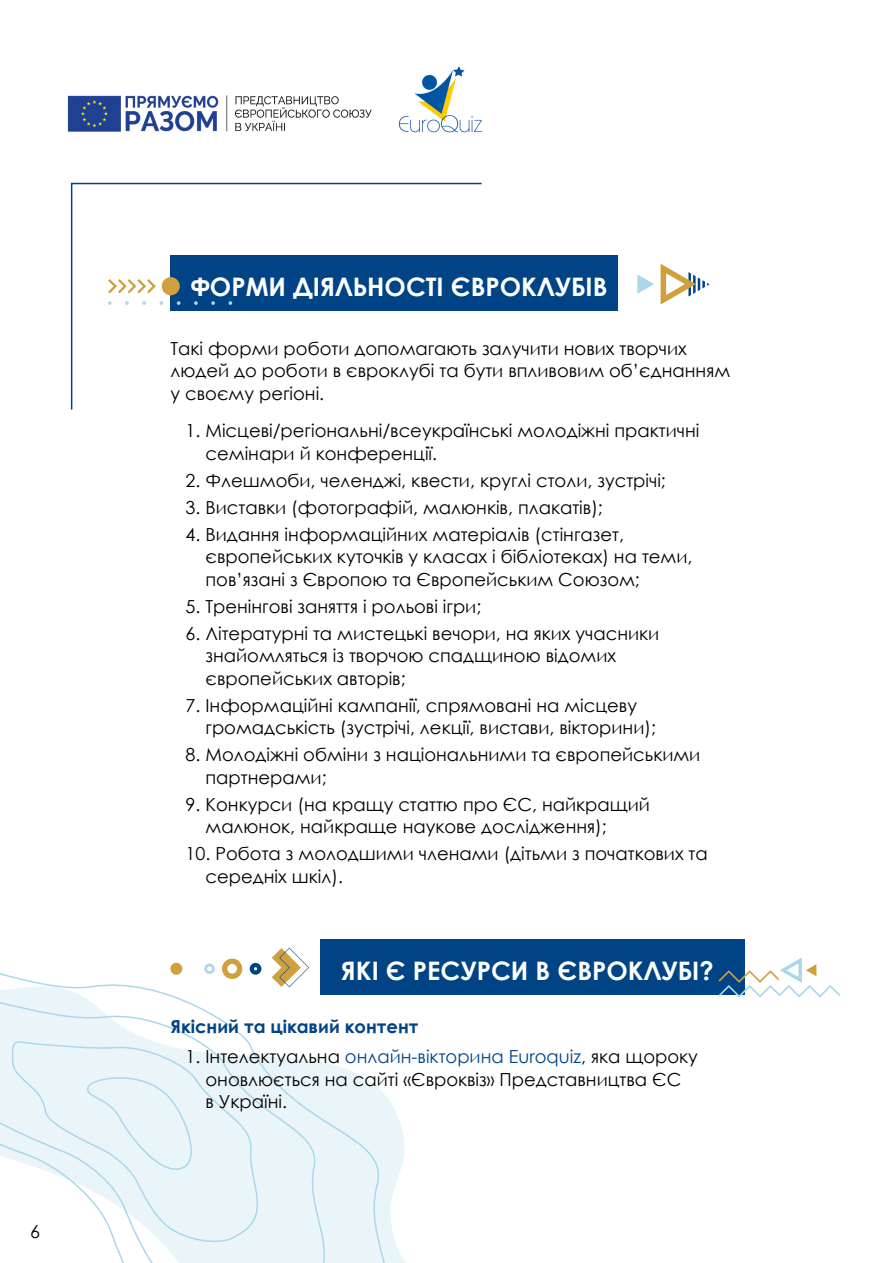
<style>
.page{position:relative;width:893px;height:1263px;background:#fff}
.page>*{position:absolute;margin:0;border:0;box-sizing:border-box;transform-origin:0 0}
.t1{font:700 25.5px "Century Gothic";color:#fff}
.t2{font:18px/22.5px "Century Gothic";color:#000}
.t3{font:700 18px "Century Gothic";color:#004486}
.s1{color:#004486}
</style>
<div class="page">
<svg style="left:0;top:939px;width:446px;height:324px"></svg>
<svg style="left:0;top:974px;width:363px;height:289px"></svg>
<svg style="left:11px;top:1035px;width:268px;height:209px"></svg>
<div style="left:84px;top:1066px;width:122px;height:107px;background:#eaf5f9"></div>
<svg style="left:337px;top:1029px;width:4px;height:4px"></svg>
<div style="left:170px;top:256px;width:447px;height:55px;background:#004486"></div>
<svg style="left:637px;top:274px;width:17px;height:20px"></svg>
<svg style="left:661px;top:264px;width:49px;height:41px"></svg>
<img style="left:398px;top:66px;width:85px;height:67px">
<img style="left:67px;top:95px;width:305px;height:37px">
<svg style="left:70px;top:182px;width:413px;height:228px"></svg>
<div style="left:320px;top:940px;width:424px;height:55px;background:#004486"></div>
<div style="left:170px;top:963px;width:12px;height:12px;background:#d0a03d;border-radius:50%"></div>
<svg style="left:222px;top:958px;width:20px;height:21px"></svg>
<svg style="left:250px;top:963px;width:11px;height:12px"></svg>
<svg style="left:204px;top:963px;width:11px;height:11px"></svg>
<svg style="left:272px;top:948px;width:37px;height:39px"></svg>
<svg style="left:718px;top:957px;width:123px;height:40px"></svg>
<p class="t2" style="left:30px;top:1220px;width:11px">6</p>
<h1 class="t1" style="left:191px;top:267px;width:418px">ФОРМИ ДІЯЛЬНОСТІ ЄВРОКЛУБІВ</h1>
<p class="t2" style="left:171px;top:336px;width:561px">Такі форми роботи допомагають залучити нових творчих людей до роботи в євроклубі та бути впливовим об’єднанням у своєму регіоні.</p>
<p class="t2" style="left:205px;top:419px;width:495px;text-indent:-20px">1. Місцеві/регіональні/всеукраїнські молодіжні практичні семінари й конференції.</p>
<p class="t2" style="left:186px;top:468px;width:482px">2. Флешмоби, челенджі, квести, круглі столи, зустрічі;</p>
<p class="t2" style="left:186px;top:495px;width:419px">3. Виставки (фотографій, малюнків, плакатів);</p>
<p class="t2" style="left:205px;top:522px;width:488px;text-indent:-20px">4. Видання інформаційних матеріалів (стінгазет, європейських куточків у класах і бібліотеках) на теми, пов’язані з Європою та Європейським Союзом;</p>
<p class="t2" style="left:186px;top:594px;width:297px">5. Тренінгові заняття і рольові ігри;</p>
<p class="t2" style="left:205px;top:621px;width:455px;text-indent:-20px">6. Літературні та мистецькі вечори, на яких учасники знайомляться із творчою спадщиною відомих європейських авторів;</p>
<p class="t2" style="left:205px;top:693px;width:452px;text-indent:-20px">7. Інформаційні кампанії, спрямовані на місцеву громадськість (зустрічі, лекції, вистави, вікторини);</p>
<p class="t2" style="left:205px;top:743px;width:496px;text-indent:-20px">8. Молодіжні обміни з національними та європейськими партнерами;</p>
<p class="t2" style="left:205px;top:792px;width:446px;text-indent:-20px">9. Конкурси (на кращу статтю про ЄС, найкращий малюнок, найкраще наукове дослідження);</p>
<p class="t2" style="left:205px;top:842px;width:504px;text-indent:-20px">10. Робота з молодшими членами (дітьми з початкових та середніх шкіл).</p>
<h1 class="t1" style="left:341px;top:951px;width:374px">ЯКІ Є РЕСУРСИ В ЄВРОКЛУБІ?</h1>
<p class="t3" style="left:171px;top:1013px;width:249px">Якісний та цікавий контент</p>
<p class="t2" style="left:205px;top:1045px;width:494px;text-indent:-20px">1. Інтелектуальна <span class="s1">онлайн-вікторина Euroquiz</span>, яка щороку оновлюється на сайті «Євроквіз» Представництва ЄС<br>в Україні.</p>
</div>
